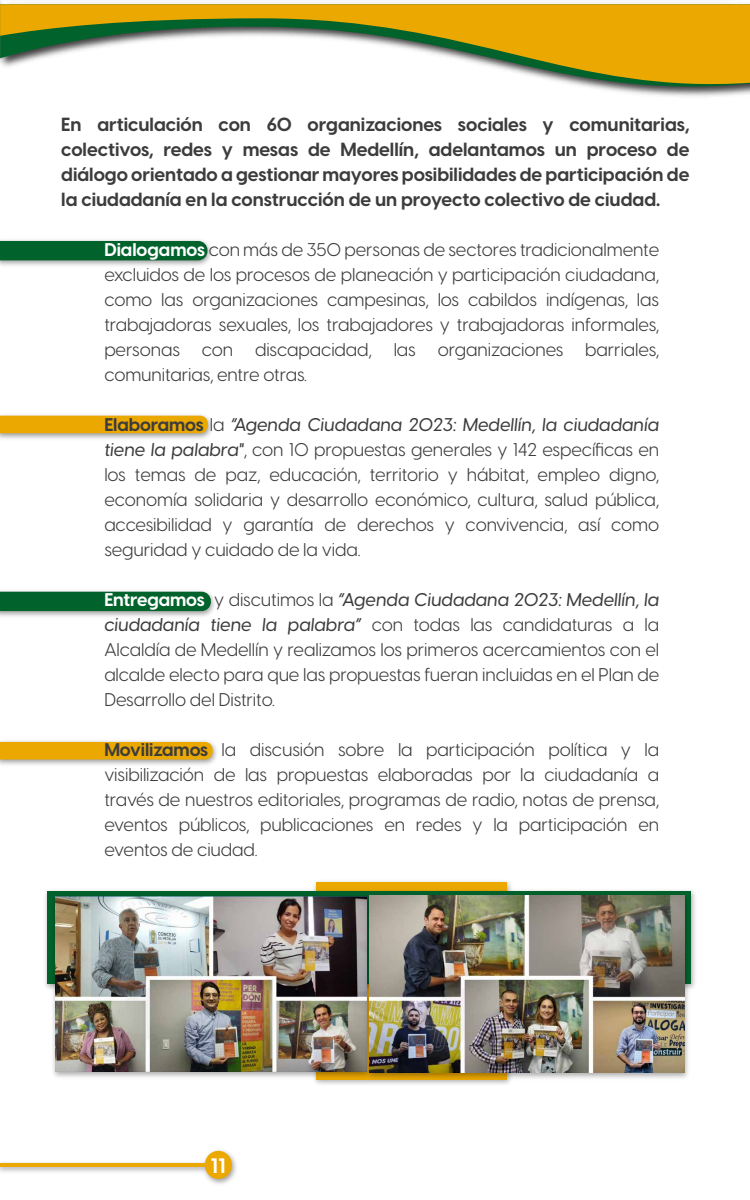
<style>
.page{position:relative;width:750px;height:1200px;background:#fff}
.page>*{position:absolute;margin:0;border:0;box-sizing:border-box;transform-origin:0 0}
.t1{font:700 20.62px "Visby CF";color:#fff}
.t2{font:700 18.75px/25px "Visby CF";color:#3c3c3c;text-align:justify}
.t3{font:18.12px/25px "Visby CF";letter-spacing:-.005em;color:#3c3c3c;text-align:justify}
.s1{font-weight:700;color:#fff}
.s2{font-weight:700}
.s3{font-weight:500;font-style:italic}
</style>
<div class="page">
<img style="left:0;top:414px;width:212px;height:25px">
<div style="left:0;top:416px;width:208px;height:17px;background:#eba800"></div>
<img style="left:0;top:740px;width:217px;height:19px">
<div style="left:0;top:742px;width:213px;height:17px;background:#eba800"></div>
<img style="left:0;top:759px;width:215px;height:6px">
<img style="left:0;top:591px;width:215px;height:26px">
<div style="left:0;top:592px;width:211px;height:19px;background:#02622c"></div>
<img style="left:0;top:240px;width:211px;height:26px">
<div style="left:0;top:241px;width:207px;height:19px;background:#02622c"></div>
<img style="left:0;top:1150px;width:236px;height:34px">
<hr style="left:0;top:1163px;width:226px;height:4px;background:#eba800">
<div style="left:205px;top:1151px;width:27px;height:28px;background:#eba800;border-radius:50%"></div>
<svg style="left:0;top:4px;width:750px;height:92px"></svg>
<div style="left:316px;top:882px;width:191px;height:197px;background:#eba800"></div>
<img style="left:45px;top:886px;width:650px;height:102px">
<img style="left:49px;top:891px;width:314px;height:190px">
<img style="left:56px;top:896px;width:307px;height:176px">
<img style="left:363px;top:890px;width:329px;height:192px">
<img style="left:370px;top:896px;width:314px;height:177px">
<p class="t2" style="left:61px;top:111px;width:630px">En articulación con 60 organizaciones sociales y comunitarias, colectivos, redes y mesas de Medellín, adelantamos un proceso de diálogo orientado a gestionar mayores posibilidades de participación de la ciudadanía en la construcción de un proyecto colectivo de ciudad.</p>
<p class="t3" style="left:104px;top:236px;width:557px"><span class="s1">Dialogamos</span> con más de 350 personas de sectores tradicionalmente excluidos de los procesos de planeación y participación ciudadana, como las organizaciones campesinas, los cabildos indígenas, las trabajadoras sexuales, los trabajadores y trabajadoras informales, personas con discapacidad, las organizaciones barriales, comunitarias, entre otras.</p>
<p class="t3" style="left:104px;top:411px;width:557px"><span class="s2">Elaboramos</span> la <span class="s3">“Agenda Ciudadana 2023: Medellín, la ciudadanía tiene la palabra"</span>, con 10 propuestas generales y 142 específicas en los temas de paz, educación, territorio y hábitat, empleo digno, economía solidaria y desarrollo económico, cultura, salud pública, accesibilidad y garantía de derechos y convivencia, así como seguridad y cuidado de la vida.</p>
<p class="t3" style="left:104px;top:586px;width:556px"><span class="s1">Entregamos</span> y discutimos la <span class="s3">”Agenda Ciudadana 2023: Medellín, la ciudadanía tiene la palabra”</span> con todas las candidaturas a la Alcaldía de Medellín y realizamos los primeros acercamientos con el alcalde electo para que las propuestas fueran incluidas en el Plan de Desarrollo del Distrito.</p>
<p class="t3" style="left:104px;top:736px;width:557px"><span class="s2">Movilizamos</span> la discusión sobre la participación política y la visibilización de las propuestas elaboradas por la ciudadanía a través de nuestros editoriales, programas de radio, notas de prensa, eventos públicos, publicaciones en redes y la participación en eventos de ciudad.</p>
<p class="t1" style="left:211px;top:1150px;width:17px">11</p>
</div>
